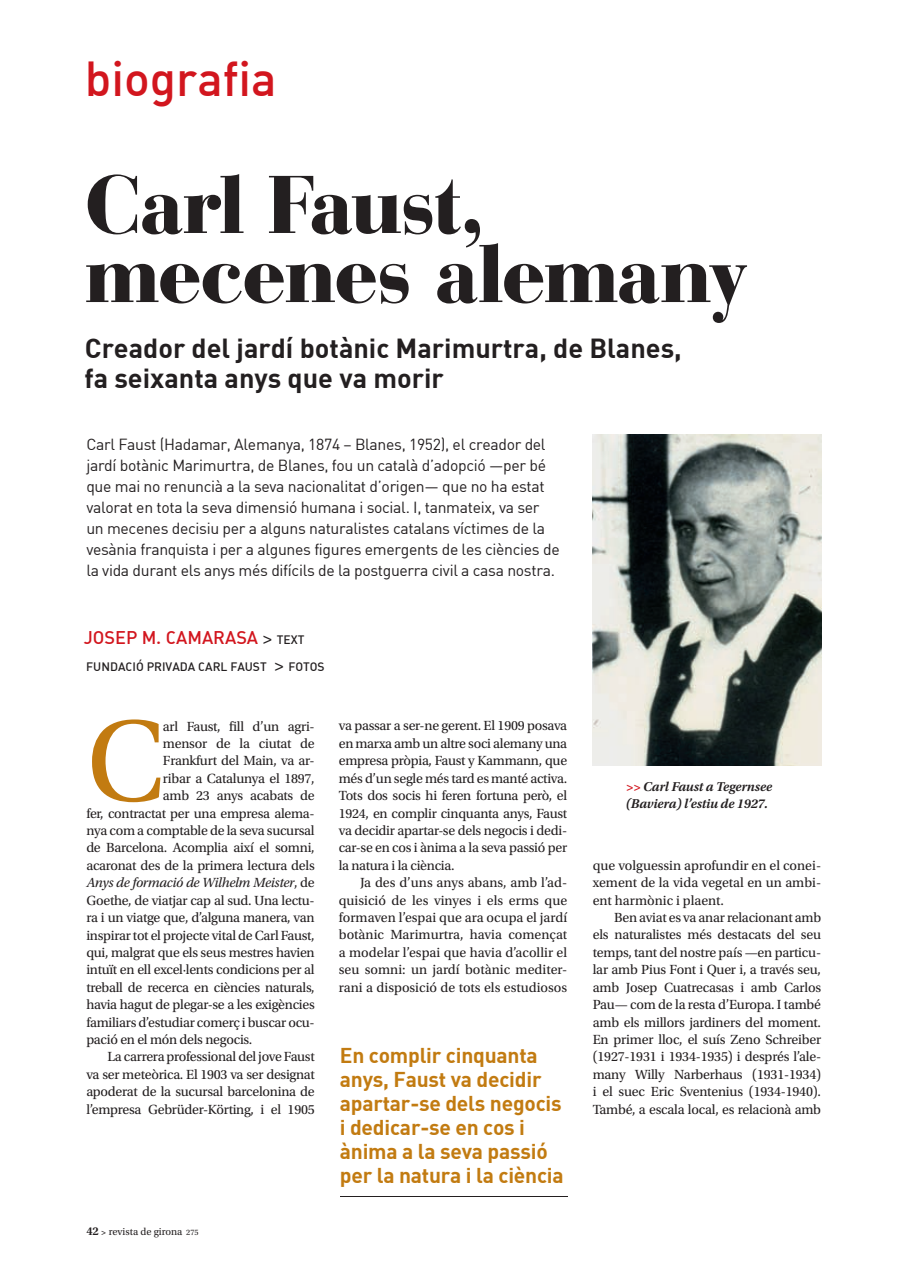
<style>
.page{position:relative;width:897px;height:1279px;background:#fff}
.page>*{position:absolute;margin:0;border:0;box-sizing:border-box;transform-origin:0 0}
.t1{font:120.6px "Utopia Std";color:#c27b11}
.t2{font:900 81px/69px "Bauer Bodoni Std";letter-spacing:-.03em;color:#231f20}
.t3{font:48px "DIN Medium Alternate";color:#d2161e}
.t4{font:27px/30px "DIN Bold";color:#231f20}
.t5{font:21px/24px "DIN Bold";letter-spacing:-.01em;color:#c27b11}
.t6{font:18px "DIN Medium Alternate";color:#d2161e}
.t7{font:15.75px/21px "DIN";letter-spacing:-.02em;color:#231f20}
.t8{font:13.95px/17.4px "Utopia Std";letter-spacing:-.02em;color:#231f20;text-align:justify}
.t9{font:italic 13.95px "Utopia Std";letter-spacing:-.02em;color:#231f20}
.t10{font:italic 600 13.5px/17.4px "Utopia Std";letter-spacing:-.01em;color:#231f20}
.t11{font:12px "DIN Medium Alternate";color:#231f20}
.t12{font:10.5px "Utopia Std";color:#231f20}
.s1{font-family:"Utopia Std";font-weight:600;color:#231f20}
.s2{font-size:12px;color:#231f20}
.s3{font-family:"Utopia Std";font-weight:600;font-size:18px}
.s4{font-style:normal}
.s5{font-weight:600;font-size:12px}
.s6{font-weight:600;font-size:9px}
.s7{font-size:8.25px}
.s8{color:#d2161e}
</style>
<div class="page">
<hr style="left:340px;top:1195px;width:227px;height:1px;background:#231f20">
<img style="left:592px;top:434px;width:228px;height:331px">
<h3 class="t3" style="left:85px;top:48px;width:193px">biografia</h3>
<h2 class="t2" style="left:85px;top:170px;width:664px">Carl Faust, mecenes alemany</h2>
<h3 class="t4" style="left:84px;top:331px;width:598px">Creador del jardí botànic Marimurtra, de Blanes, fa seixanta anys que va morir</h3>
<p class="t7" style="left:86px;top:433px;width:474px">Carl Faust (Hadamar, Alemanya, 1874 – Blanes, 1952), el creador del jardí botànic Marimurtra, de Blanes, fou un català d’adopció —per bé que mai no renuncià a la seva nacionalitat d’origen— que no ha estat valorat en tota la seva dimensió humana i social. I, tanmateix, va ser un mecenes decisiu per a alguns naturalistes catalans víctimes de la vesània franquista i per a algunes figures emergents de les ciències de la vida durant els anys més difícils de la postguerra civil a casa nostra.</p>
<p class="t6" style="left:84px;top:626px;width:222px">JOSEP M. CAMARASA <span class="s1">&gt;</span> <span class="s2">TEXT</span></p>
<p class="t11" style="left:86px;top:659px;width:240px">FUNDACIÓ PRIVADA CARL FAUST <span class="s3">&gt;</span> FOTOS</p>
<h1 class="t1" style="left:86px;top:695px;width:80px">C</h1>
<p class="t8" style="left:163px;top:717px;width:153px">arl Faust, fill d’un agri-</p>
<p class="t8" style="left:163px;top:734px;width:153px">mensor de la ciutat de</p>
<p class="t8" style="left:163px;top:752px;width:153px">Frankfurt del Main, va ar-</p>
<p class="t8" style="left:163px;top:769px;width:153px">ribar a Catalunya el 1897,</p>
<p class="t8" style="left:163px;top:787px;width:153px">amb 23 anys acabats de</p>
<p class="t8" style="left:86px;top:804px;width:230px">fer, contractat per una empresa alema-</p>
<p class="t8" style="left:86px;top:821px;width:230px">nya com a comptable de la seva sucursal</p>
<p class="t8" style="left:86px;top:839px;width:230px">de Barcelona. Acomplia així el somni,</p>
<p class="t8" style="left:86px;top:856px;width:230px">acaronat des de la primera lectura dels</p>
<p class="t9" style="left:86px;top:875px;width:230px">Anys de formació de Wilhelm Meister<span class="s4">, de</span></p>
<p class="t8" style="left:86px;top:891px;width:230px">Goethe, de viatjar cap al sud. Una lectu-</p>
<p class="t8" style="left:86px;top:908px;width:230px">ra i un viatge que, d’alguna manera, van</p>
<p class="t8" style="left:86px;top:926px;width:230px">inspirar tot el projecte vital de Carl Faust,</p>
<p class="t8" style="left:86px;top:943px;width:230px">qui, malgrat que els seus mestres havien</p>
<p class="t8" style="left:86px;top:961px;width:230px">intuït en ell excel·lents condicions per al</p>
<p class="t8" style="left:86px;top:978px;width:230px">treball de recerca en ciències naturals,</p>
<p class="t8" style="left:86px;top:995px;width:230px">havia hagut de plegar-se a les exigències</p>
<p class="t8" style="left:86px;top:1013px;width:230px">familiars d’estudiar comerç i buscar ocu-</p>
<p class="t8" style="left:86px;top:1030px;width:167px">pació en el món dels negocis.</p>
<p class="t8" style="left:108px;top:1048px;width:208px">La carrera professional del jove Faust</p>
<p class="t8" style="left:86px;top:1065px;width:230px">va ser meteòrica. El 1903 va ser designat</p>
<p class="t8" style="left:86px;top:1082px;width:230px">apoderat de la sucursal barcelonina de</p>
<p class="t8" style="left:86px;top:1100px;width:230px">l’empresa Gebrüder-Körting, i el 1905</p>
<p class="t12" style="left:86px;top:1225px;width:114px"><span class="s5">42</span> <span class="s6">&gt;</span> revista de girona <span class="s7">275</span></p>
<p class="t8" style="left:338px;top:717px;width:230px">va passar a ser-ne gerent. El 1909 posava en marxa amb un altre soci alemany una empresa pròpia, Faust y Kammann, que més d’un segle més tard es manté activa.<br>Tots dos socis hi feren fortuna però, el 1924, en complir cinquanta anys, Faust va decidir apartar-se dels negocis i dedi&shy;car-se en cos i ànima a la seva passió per la natura i la ciència.</p>
<p class="t8" style="left:338px;top:874px;width:230px;text-indent:21px">Ja des d’uns anys abans, amb l’ad&shy;quisició de les vinyes i els erms que formaven l’espai que ara ocupa el jardí botànic Marimurtra, havia començat a modelar l’espai que havia d’acollir el seu somni: un jardí botànic mediter&shy;rani a disposició de tots els estudiosos</p>
<h3 class="t5" style="left:340px;top:1042px;width:225px">En complir cinquanta anys, Faust va decidir apartar-se dels negocis i dedicar-se en cos i ànima a la seva passió per la natura i la ciència</h3>
<p class="t10" style="left:625px;top:777px;width:148px"><span class="s8">&gt;&gt;</span> Carl Faust a Tegernsee (Baviera) l’estiu de 1927.</p>
<p class="t8" style="left:592px;top:856px;width:230px">que volguessin aprofundir en el conei&shy;xement de la vida vegetal en un ambi&shy;ent harmònic i plaent.</p>
<p class="t8" style="left:592px;top:908px;width:230px;text-indent:21px">Ben aviat es va anar relacionant amb els naturalistes més destacats del seu temps, tant del nostre país —en particu&shy;lar amb Pius Font i Quer i, a través seu, amb Josep Cuatrecasas i amb Carlos Pau— com de la resta d’Europa. I també amb els millors jardiners del moment.<br>En primer lloc, el suís Zeno Schreiber (1927-1931 i 1934-1935) i després l’ale&shy;many Willy Narberhaus (1931-1934) i el suec Eric Sventenius (1934-1940).<br>També, a escala local, es relacionà amb</p>
</div>
